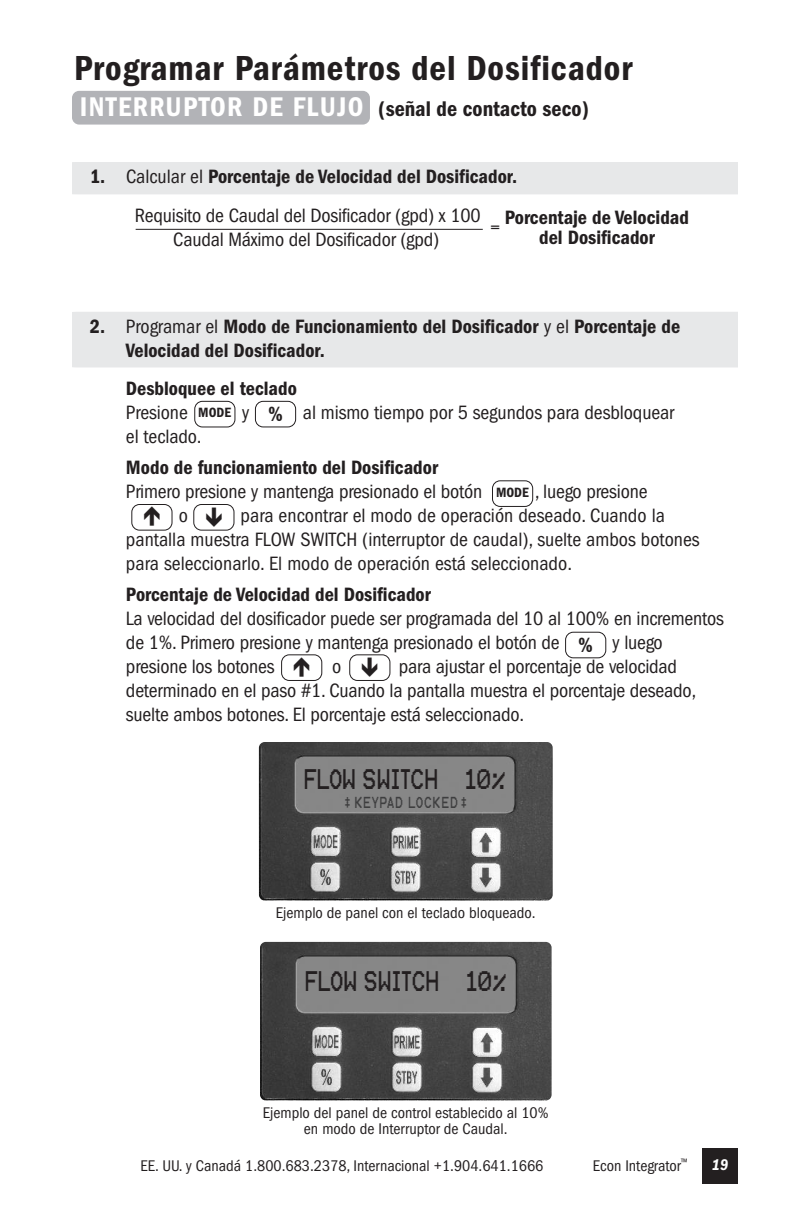
<style>
.page{position:relative;width:792px;height:1224px;background:#fff}
.page>*{position:absolute;margin:0;border:0;box-sizing:border-box;transform-origin:0 0}
.t1{font:600 condensed 36px "Franklin Gothic";letter-spacing:.025em;color:#231f20}
.t2{font:26px "Karma Suture";color:#231f20}
.t3{font:600 condensed 22px "Franklin Gothic";color:#231f20}
.t4{font:600 condensed 21.4px "Franklin Gothic";color:#231f20}
.t5{font:condensed 20px/24px "Franklin Gothic";letter-spacing:-.01em;color:#231f20}
.t6{font:600 condensed 20px/24px "Franklin Gothic";color:#231f20}
.t7{font:condensed 16px/16px "Franklin Gothic";color:#231f20;text-align:center}
.t8{font:italic 600 condensed 16px "Franklin Gothic";color:#fff}
.t9{font:14.6px "Karma Suture";letter-spacing:.05em;color:#3e3e3f}
.t10{font:600 condensed 14px "Franklin Gothic";color:#231f20}
.t11{font:12.8px "Karma Suture";color:#3e3e3f}
.t12{font:condensed 9.6px "Franklin Gothic";color:#231f20}
.s1{font-size:28px;color:#fff}
.s2{font-weight:600}
.s3{font-weight:400}
</style>
<div class="page">
<div style="left:702px;top:1148px;width:36px;height:36px;background:#231f20"></div>
<div style="left:72px;top:312px;width:666px;height:55px;background:#e7e8e9"></div>
<div style="left:72px;top:162px;width:666px;height:32px;background:#e7e8e9"></div>
<hr style="left:136px;top:229px;width:347px;height:1px;background:#231f20">
<div style="left:492px;top:480px;width:41px;height:27px;border:2px solid #231f20;border-radius:8px"></div>
<div style="left:255px;top:401px;width:41px;height:26px;border:2px solid #231f20;border-radius:8px"></div>
<div style="left:281px;top:654px;width:41px;height:27px;border:2px solid #231f20;border-radius:8px"></div>
<div style="left:349px;top:654px;width:41px;height:27px;border:2px solid #231f20;border-radius:8px"></div>
<div style="left:131px;top:504px;width:42px;height:27px;border:2px solid #231f20;border-radius:8px"></div>
<div style="left:193px;top:504px;width:41px;height:27px;border:2px solid #231f20;border-radius:8px"></div>
<div style="left:565px;top:632px;width:41px;height:26px;border:2px solid #231f20;border-radius:8px"></div>
<div style="left:194px;top:401px;width:41px;height:26px;border:2px solid #231f20;border-radius:8px"></div>
<img style="left:260px;top:942px;width:292px;height:159px;border-radius:6px">
<img style="left:259px;top:742px;width:294px;height:159px;border-radius:6px">
<div style="left:72px;top:91px;width:298px;height:34px;background:#b2b3b7;border-radius:7px"></div>
<h1 class="t1" style="left:74px;top:56px;width:560px">Programar Parámetros del Dosificador</h1>
<p class="t3" style="left:80px;top:101px;width:511px"><span class="s1">INTERRUPTOR DE FLUJO</span> (señal de contacto seco)</p>
<p class="t5" style="left:90px;top:159px;width:429px;line-height:38.4px;text-align:center"><span class="s2">1.</span> Calcular el <span class="s2">Porcentaje de Velocidad del Dosificador.<br></span>Requisito de Caudal del Dosificador (gpd) x 100</p>
<p class="t5" style="left:490px;top:217px;width:12px">=</p>
<p class="t6" style="left:505px;top:207px;width:186px">Porcentaje de Velocidad</p>
<p class="t5" style="left:173px;top:229px;width:268px">Caudal Máximo del Dosificador (gpd)</p>
<p class="t6" style="left:539px;top:227px;width:117px">del Dosificador</p>
<p class="t6" style="left:126px;top:316px;width:556px;text-indent:-36px">2. <span class="s3">Programar el</span> Modo de Funcionamiento del Dosificador <span class="s3">y el</span> Porcentaje de<br>Velocidad del Dosificador.</p>
<p class="t6" style="left:126px;top:378px;width:172px">Desbloquee el teclado</p>
<p class="t5" style="left:126px;top:402px;width:63px">Presione</p>
<p class="t5" style="left:242px;top:402px;width:9px">y</p>
<p class="t5" style="left:303px;top:402px;width:373px">al mismo tiempo por 5 segundos para desbloquear</p>
<p class="t5" style="left:126px;top:426px;width:77px">el teclado.</p>
<p class="t6" style="left:126px;top:457px;width:314px">Modo de funcionamiento del Dosificador</p>
<p class="t5" style="left:126px;top:481px;width:358px">Primero presione y mantenga presionado el botón</p>
<p class="t5" style="left:535px;top:481px;width:114px">, luego presione</p>
<p class="t5" style="left:179px;top:505px;width:11px">o</p>
<p class="t4" style="left:268px;top:406px;width:16px">%</p>
<p class="t10" style="left:198px;top:408px;width:34px">MODE</p>
<p class="t10" style="left:496px;top:488px;width:34px">MODE</p>
<p class="t5" style="left:126px;top:505px;width:575px;text-indent:115px">para encontrar el modo de operación deseado. Cuando la pantalla muestra FLOW SWITCH (interruptor de caudal), suelte ambos botones para seleccionarlo. El modo de operación está seleccionado.</p>
<p class="t6" style="left:126px;top:584px;width:306px">Porcentaje de Velocidad del Dosificador</p>
<p class="t5" style="left:126px;top:608px;width:599px">La velocidad del dosificador puede ser programada del 10 al 100% en incrementos de 1%. Primero presione y mantenga presionado el botón de</p>
<p class="t5" style="left:612px;top:632px;width:52px">y luego</p>
<p class="t4" style="left:579px;top:637px;width:16px">%</p>
<p class="t5" style="left:126px;top:656px;width:572px;text-indent:273px">para ajustar el porcentaje de velocidad determinado en el paso #1. Cuando la pantalla muestra el porcentaje deseado, suelte ambos botones. El porcentaje está seleccionado.</p>
<p class="t5" style="left:126px;top:656px;width:150px">presione los botones</p>
<p class="t5" style="left:332px;top:656px;width:11px">o</p>
<h2 class="t2" style="left:303px;top:763px;width:204px">FLOW SWITCH 10%</h2>
<p class="t9" style="left:354px;top:793px;width:105px">KEYPAD LOCKED</p>
<p class="t11" style="left:345px;top:794px;width:6px">++</p>
<p class="t11" style="left:461px;top:794px;width:6px">++</p>
<p class="t7" style="left:276px;top:906px;width:261px">Ejemplo de panel con el teclado bloqueado.</p>
<h2 class="t2" style="left:305px;top:965px;width:204px">FLOW SWITCH 10%</h2>
<p class="t7" style="left:263px;top:1106px;width:287px">Ejemplo del panel de control establecido al 10% en modo de Interruptor de Caudal.</p>
<p class="t12" style="left:681px;top:1159px;width:8px">™</p>
<p class="t7" style="left:141px;top:1159px;width:404px">EE. UU. y Canadá 1.800.683.2378, Internacional +1.904.641.1666</p>
<p class="t7" style="left:593px;top:1159px;width:90px">Econ Integrator</p>
<p class="t8" style="left:712px;top:1159px;width:18px">19</p>
</div>
